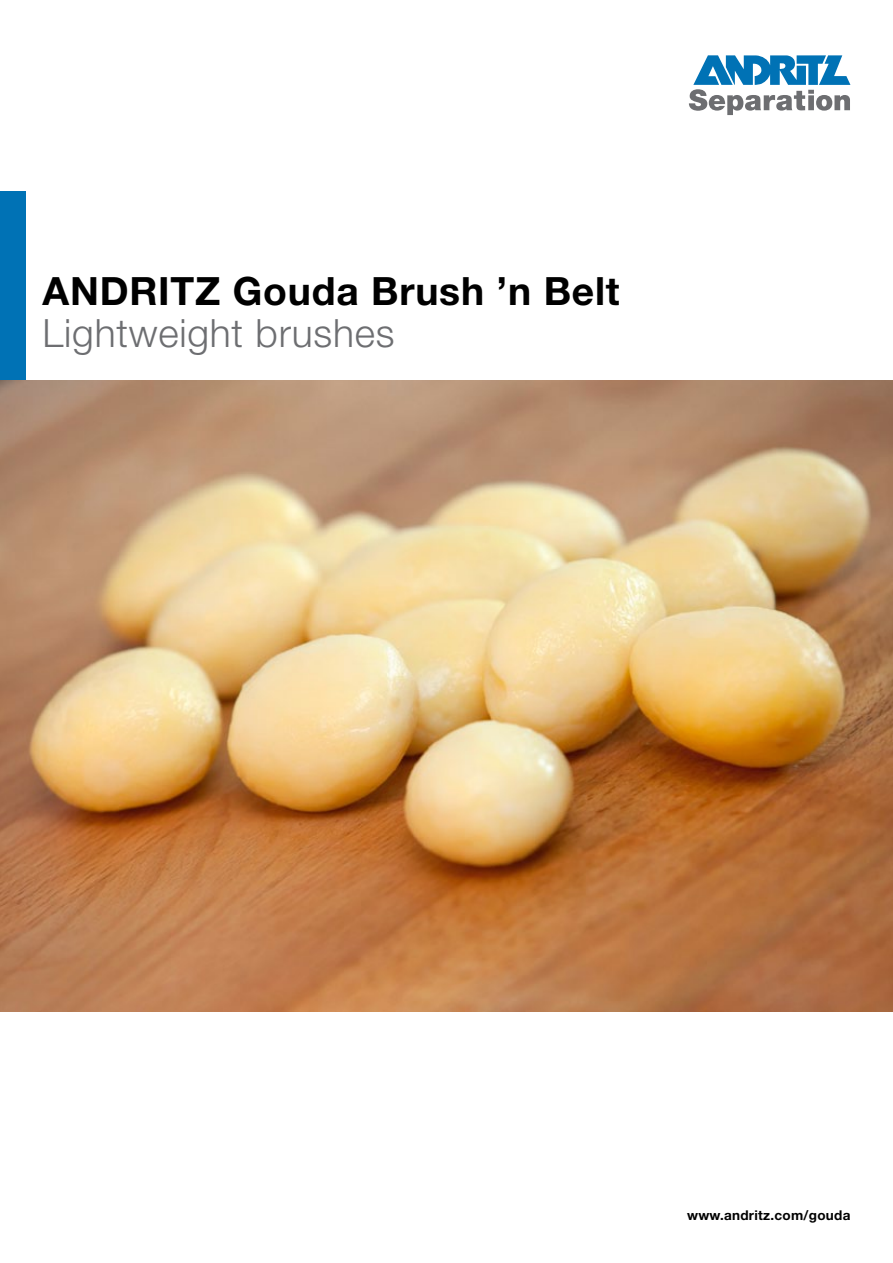
<style>
.page{position:relative;width:893px;height:1263px;background:#fff}
.page>*{position:absolute;margin:0;border:0;box-sizing:border-box;transform-origin:0 0}
.t1{font:700 39px "Helvetica Neue LT";letter-spacing:.02em;color:#000}
.t2{font:300 39px "Helvetica Neue LT";letter-spacing:.02em;color:#6d6e71}
.t3{font:700 13.5px "Helvetica Neue LT";letter-spacing:.02em;color:#000}
</style>
<div class="page">
<svg style="left:689px;top:55px;width:161px;height:60px"></svg>
<div style="left:0;top:191px;width:26px;height:190px;background:#0072b5"></div>
<img style="left:0;top:381px;width:893px;height:630px">
<p class="t1" style="left:43px;top:267px;width:579px">ANDRITZ Gouda Brush ’n Belt</p>
<p class="t2" style="left:43px;top:310px;width:354px">Lightweight brushes</p>
<p class="t3" style="left:687px;top:1207px;width:165px">www.andritz.com/gouda</p>
</div>
